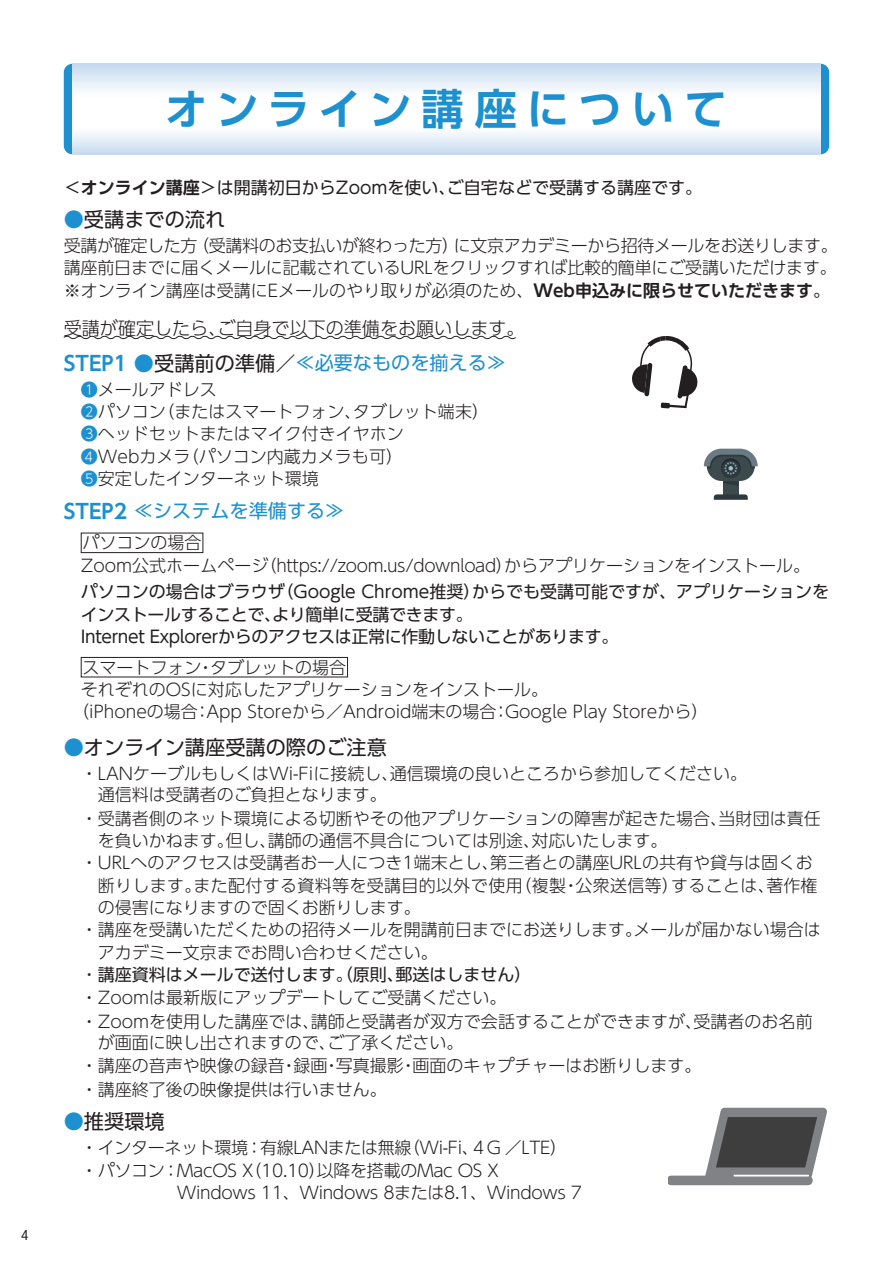
<style>
.page{position:relative;width:893px;height:1263px;background:#fff}
.page>*{position:absolute;margin:0;border:0;box-sizing:border-box;transform-origin:0 0}
.t1{font:700 42.45px "UD Shin Go Pro De";letter-spacing:.225em;color:#1d90d0}
.オンライン本文_見出し{font:20.25px "UD Shin Go Pro";color:#231f20}
.オンライン本文{font:19.2px "UD Shin Go Pro";color:#1d90d0}
.オンライン本文-2{font:300 18px "UD Shin Go Pro";color:#231f20}
.オンライン本文-3{font:300 16.95px/22.4px "UD Shin Go Pro";color:#231f20}
.オンライン本文_箇条書き{font:300 16.95px/21.3px "UD Shin Go Pro";color:#231f20}
.オンライン本文-4{font:16.95px/22.4px "UD Shin Go Pro";letter-spacing:-.02em;color:#231f20}
.オンライン本文-5{font:300 16.95px/22.4px "UD Shin Go Pro";letter-spacing:-.02em;color:#231f20}
.オンライン本文-6{font:16.95px "UD Shin Go Pro";color:#231f20}
.オンライン本文_箇条書き-2{font:16.95px "UD Shin Go Pro";color:#231f20}
.t2{font:12.75px "UD Shin Go C Osez Pr 6";color:#231f20}
.s1{font-family:"UD Shin Go Pro De";font-weight:700}
.s2{color:#1d90d0}
.s3{font-weight:400}
.s4{font-family:"UD Shin Go Pro De";font-weight:700;font-size:20.25px}
.s5{font-size:20.25px}
.s6{font-size:20.25px;color:#231f20}
.s7{font-weight:300}
</style>
<div class="page">
<svg style="left:63px;top:335px;width:453px;height:5px"></svg>
<div style="left:81px;top:533px;width:122px;height:20px;border:1px solid #231f20"></div>
<div style="left:81px;top:657px;width:267px;height:20px;border:1px solid #231f20"></div>
<svg style="left:632px;top:336px;width:66px;height:72px"></svg>
<div style="left:707px;top:452px;width:48px;height:29px;background:#3c4a4e;border-radius:15px"></div>
<div style="left:721px;top:458px;width:20px;height:20px;background:#2f3c41;border-radius:50%"></div>
<div style="left:721px;top:460px;width:19px;height:18px;background:#2e393e;border-radius:50%"></div>
<svg style="left:704px;top:449px;width:54px;height:26px"></svg>
<div style="left:723px;top:481px;width:15px;height:13px;background:#3c4a4e"></div>
<svg style="left:723px;top:481px;width:15px;height:5px"></svg>
<svg style="left:714px;top:494px;width:34px;height:6px"></svg>
<svg style="left:72px;top:64px;width:749px;height:90px"></svg>
<svg style="left:668px;top:1108px;width:159px;height:77px"></svg>
<hr style="left:734px;top:1175px;width:75px;height:1px;background:#fff">
<p class="t2" style="left:21px;top:1225px;width:9px">4</p>
<p class="t1" style="left:165px;top:75px;width:563px">オンライン講座について</p>
<p class="オンライン本文-6" style="left:64px;top:173px;width:640px">＜<span class="s1">オンライン講座</span>＞は開講初日からZoomを使い、ご自宅などで受講する講座です。</p>
<p class="オンライン本文_見出し" style="left:64px;top:203px;width:163px"><span class="s2">●</span>受講までの流れ</p>
<p class="オンライン本文-3" style="left:64px;top:234px;width:775px">受講が確定した方（受講料のお支払いが終わった方）に文京アカデミーから招待メールをお送りします。講座前日までに届くメールに記載されているURLをクリックすれば比較的簡単にご受講いただけます。</p>
<p class="オンライン本文-3" style="left:64px;top:278px;width:768px">※オンライン講座は受講にEメールのやり取りが必須のため、<span class="s1">Web申込みに限らせていただきます</span><span class="s3">。</span></p>
<p class="オンライン本文-2" style="left:64px;top:313px;width:462px">受講が確定したら、ご自身で以下の準備をお願いします。</p>
<p class="オンライン本文" style="left:64px;top:347px;width:444px"><span class="s4">STEP1</span> <span class="s5">●</span><span class="s6">受講前の準備／</span>≪必要なものを揃える≫</p>
<p class="オンライン本文-3" style="left:81px;top:377px;width:138px"><span class="s2">❶</span>メールアドレス</p>
<p class="オンライン本文-3" style="left:81px;top:400px;width:410px"><span class="s2">❷</span>パソコン（またはスマートフォン、タブレット端末）</p>
<p class="オンライン本文-3" style="left:81px;top:422px;width:325px"><span class="s2">❸</span>ヘッドセットまたはマイク付きイヤホン</p>
<p class="オンライン本文-3" style="left:81px;top:444px;width:324px"><span class="s2">❹</span>Webカメラ（パソコン内蔵カメラも可）</p>
<p class="オンライン本文-3" style="left:81px;top:467px;width:240px"><span class="s2">❺</span>安定したインターネット環境</p>
<p class="オンライン本文" style="left:64px;top:495px;width:282px"><span class="s4">STEP2</span> ≪システムを準備する≫</p>
<p class="オンライン本文-3" style="left:83px;top:531px;width:121px">パソコンの場合</p>
<p class="オンライン本文-3" style="left:81px;top:553px;width:731px">Zoom公式ホームページ（https://zoom.us/download）からアプリケーションをインストール。</p>
<p class="オンライン本文-4" style="left:81px;top:580px;width:750px">パソコンの場合はブラウザ（Google Chrome推奨）からでも受講可能ですが、アプリケーションをインストールすることで、より簡単に受講できます。<br>Internet Explorerからのアクセスは正常に作動しないことがあります。</p>
<p class="オンライン本文-3" style="left:82px;top:655px;width:265px">スマートフォン・タブレットの場合</p>
<p class="オンライン本文-3" style="left:81px;top:678px;width:469px">それぞれのOSに対応したアプリケーションをインストール。</p>
<p class="オンライン本文-3" style="left:72px;top:700px;width:638px">（iPhoneの場合：App Storeから／Android端末の場合：Google Play Storeから）</p>
<p class="オンライン本文_見出し" style="left:64px;top:731px;width:325px"><span class="s2">●</span>オンライン講座受講の際のご注意</p>
<p class="オンライン本文_箇条書き" style="left:98px;top:762px;width:651px;text-indent:-17px">・LANケーブルもしくはWi-Fiに接続し、通信環境の良いところから参加してください。通信料は受講者のご負担となります。</p>
<p class="オンライン本文-3" style="left:98px;top:806px;width:724px;text-indent:-17px">・受講者側のネット環境による切断やその他アプリケーションの障害が起きた場合、当財団は責任を負いかねます。但し、講師の通信不具合については別途、対応いたします。</p>
<p class="オンライン本文-3" style="left:98px;top:851px;width:721px;text-indent:-17px">・URLへのアクセスは受講者お一人につき1端末とし、第三者との講座URLの共有や貸与は固くお断りします。また配付する資料等を受講目的以外で使用（複製・公衆送信等）することは、著作権の侵害になりますので固くお断りします。</p>
<p class="オンライン本文-3" style="left:98px;top:918px;width:724px;text-indent:-17px">・講座を受講いただくための招待メールを開講前日までにお送りします。メールが届かない場合はアカデミー文京までお問い合わせください。</p>
<p class="オンライン本文_箇条書き-2" style="left:81px;top:961px;width:452px"><span class="s7">・</span>講座資料はメールで送付します。（原則、郵送はしません）</p>
<p class="オンライン本文_箇条書き" style="left:81px;top:986px;width:427px">・Zoomは最新版にアップデートしてご受講ください。</p>
<p class="オンライン本文_箇条書き" style="left:98px;top:1010px;width:716px;text-indent:-17px">・Zoomを使用した講座では、講師と受講者が双方で会話することができますが、受講者のお名前が画面に映し出されますので、ご了承ください。</p>
<p class="オンライン本文_箇条書き" style="left:81px;top:1055px;width:622px">・講座の音声や映像の録音・録画・写真撮影・画面のキャプチャーはお断りします。</p>
<p class="オンライン本文-3" style="left:81px;top:1077px;width:308px">・講座終了後の映像提供は行いません。</p>
<p class="オンライン本文_見出し" style="left:64px;top:1105px;width:102px"><span class="s2">●</span>推奨環境</p>
<p class="オンライン本文-5" style="left:81px;top:1136px;width:488px">・インターネット環境：有線LANまたは無線（Wi-Fi、４G ／LTE）</p>
<p class="オンライン本文-5" style="left:177px;top:1158px;width:407px;text-indent:-96px">・パソコン：MacOS X（10.10）以降を搭載のMac OS X<br>Windows 11、Windows 8または8.1、Windows 7</p>
</div>
